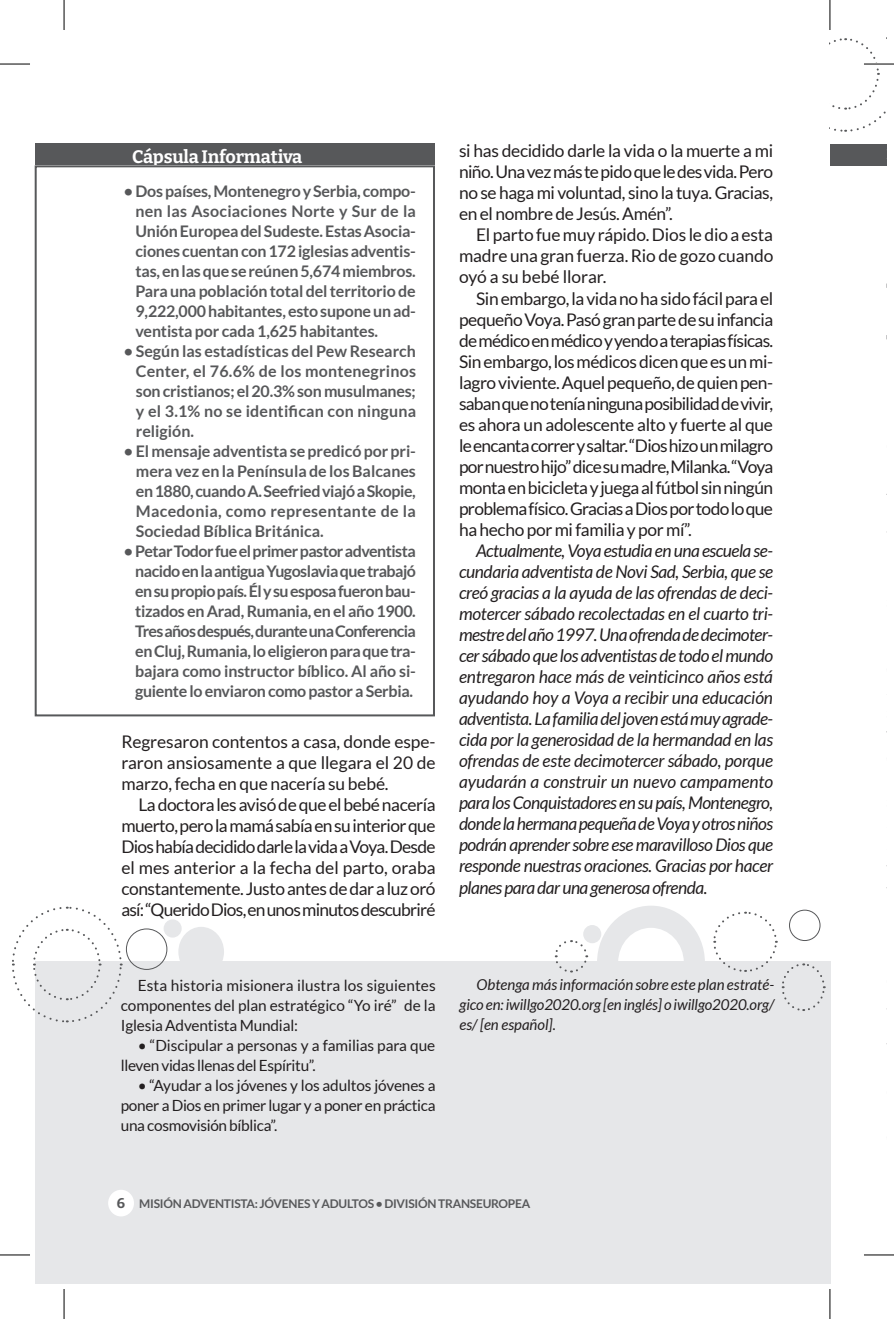
<style>
.page{position:relative;width:894px;height:1319px;background:#fff}
.page>*{position:absolute;margin:0;border:0;box-sizing:border-box;transform-origin:0 0}
.t1{font:700 18px "Bitter";letter-spacing:-.01em;color:#fff}
.t2{font:17.4px/21px "Lato";letter-spacing:-.02em;color:#231f20;text-align:justify}
.t3{font:italic 17.4px/21px "Lato";letter-spacing:-.03em;color:#231f20;text-align:justify}
.t4{font:700 16px/20px "Lato";letter-spacing:-.01em;color:#57585a;text-align:justify}
.t5{font:15.4px/20px "Lato";letter-spacing:-.02em;color:#231f20;text-align:justify}
.t6{font:italic 15px/20px "Lato";letter-spacing:-.01em;color:#231f20;text-align:justify}
.t7{font:700 12px "Lato";letter-spacing:-.02em;color:#57585a}
.s1{font-family:"Bitter";font-size:14px}
</style>
<div class="page">
<svg style="left:829px;top:38px;width:57px;height:94px"></svg>
<div style="left:36px;top:961px;width:795px;height:322px;background:#e6e7e9"></div>
<div style="left:36px;top:143px;width:399px;height:22px;background:#57585a"></div>
<div style="left:35px;top:165px;width:400px;height:551px;border:2px solid #57585a"></div>
<div style="left:829px;top:144px;width:57px;height:22px;background:#57585a"></div>
<svg style="left:597px;top:906px;width:107px;height:55px"></svg>
<svg style="left:554px;top:940px;width:34px;height:33px"></svg>
<div style="left:178px;top:927px;width:46px;height:49px;background:#e6e7e9;border-radius:50%"></div>
<div style="left:164px;top:919px;width:18px;height:18px;background:#e6e7e9;border-radius:50%"></div>
<div style="left:583px;top:925px;width:18px;height:18px;background:#e6e7e9;border-radius:50%"></div>
<div style="left:788px;top:909px;width:32px;height:32px;border:1px solid #57585a;border-radius:50%"></div>
<svg style="left:713px;top:910px;width:112px;height:101px"></svg>
<svg style="left:12px;top:906px;width:111px;height:117px"></svg>
<div style="left:126px;top:928px;width:41px;height:42px;border:1px solid #57585a;border-radius:50%"></div>
<div style="left:108px;top:1189px;width:26px;height:27px;background:#fff;border-radius:50%"></div>
<hr style="left:863px;top:63px;width:30px;height:2px;background:#fff">
<hr style="left:0;top:64px;width:30px;height:1px;background:#000">
<hr style="left:863px;top:64px;width:30px;height:1px;background:#000">
<hr style="left:0;top:1254px;width:30px;height:1px;background:#000">
<hr style="left:863px;top:1254px;width:30px;height:1px;background:#000">
<hr style="left:64px;top:0;width:1px;height:30px;background:#000">
<hr style="left:64px;top:1289px;width:1px;height:30px;background:#000">
<hr style="left:829px;top:0;width:1px;height:30px;background:#000">
<hr style="left:829px;top:1289px;width:1px;height:30px;background:#000">
<p class="t1" style="left:132px;top:146px;width:172px">Cápsula Informativa</p>
<p class="t4" style="left:135px;top:181px;width:282px;text-indent:-12px">• Dos países, Montenegro y Serbia, compo&shy;nen las Asociaciones Norte y Sur de la Unión Europea del Sudeste. Estas Asocia&shy;ciones cuentan con 172 iglesias adventis&shy;tas, en las que se reúnen 5,674 miembros.<br>Para una población total del territorio de 9,222,000 habitantes, esto supone un ad&shy;ventista por cada 1,625 habitantes.</p>
<p class="t4" style="left:136px;top:341px;width:281px;text-indent:-12px">• Según las estadísticas del Pew Research Center, el 76.6% de los montenegrinos son cristianos; el 20.3% son musulmanes; y el 3.1% no se identifican con ninguna religión.</p>
<p class="t4" style="left:136px;top:441px;width:281px;text-indent:-12px">• El mensaje adventista se predicó por pri&shy;mera vez en la Península de los Balcanes en 1880, cuando A. Seefried viajó a Skopie, Macedonia, como representante de la Sociedad Bíblica Británica.</p>
<p class="t4" style="left:135px;top:541px;width:282px;text-indent:-11px">• Petar Todor fue el primer pastor adventista nacido en la antigua Yugoslavia que trabajó en su propio país. Él y su esposa fueron bau&shy;tizados en Arad, Rumania, en el año 1900.<br>Tres años después, durante una Conferencia en Cluj, Rumania, lo eligieron para que tra&shy;bajara como instructor bíblico. Al año si&shy;guiente lo enviaron como pastor a Serbia.</p>
<p class="t2" style="left:121px;top:730px;width:316px">Regresaron contentos a casa, donde espe&shy;raron ansiosamente a que llegara el 20 de marzo, fecha en que nacería su bebé.</p>
<p class="t2" style="left:121px;top:793px;width:316px;text-indent:17px">La doctora les avisó de que el bebé nacería muerto, pero la mamá sabía en su interior que Dios había decidido darle la vida a Voya. Desde el mes anterior a la fecha del parto, oraba constantemente. Justo antes de dar a luz oró así: “Querido Dios, en unos minutos descubriré</p>
<p class="t2" style="left:459px;top:140px;width:316px">si has decidido darle la vida o la muerte a mi niño. Una vez más te pido que le des vida. Pero no se haga mi voluntad, sino la tuya. Gracias, en el nombre de Jesús. Amén”.</p>
<p class="t2" style="left:459px;top:224px;width:316px;text-indent:17px">El parto fue muy rápido. Dios le dio a esta madre una gran fuerza. Rio de gozo cuando oyó a su bebé llorar.</p>
<p class="t2" style="left:459px;top:287px;width:316px;text-indent:17px">Sin embargo, la vida no ha sido fácil para el pequeño Voya. Pasó gran parte de su infancia de médico en médico y yendo a terapias físicas.<br>Sin embargo, los médicos dicen que es un mi&shy;lagro viviente. Aquel pequeño, de quien pen&shy;saban que no tenía ninguna posibilidad de vivir, es ahora un adolescente alto y fuerte al que le encanta correr y saltar. “Dios hizo un milagro por nuestro hijo” dice su madre, Milanka. “Voya monta en bicicleta y juega al fútbol sin ningún problema físico. Gracias a Dios por todo lo que ha hecho por mi familia y por mí”.</p>
<p class="t3" style="left:459px;top:539px;width:316px;text-indent:17px">Actualmente, Voya estudia en una escuela se&shy;cundaria adventista de Novi Sad, Serbia, que se creó gracias a la ayuda de las ofrendas de deci&shy;motercer sábado recolectadas en el cuarto tri&shy;mestre del año 1997. Una ofrenda de decimoter&shy;cer sábado que los adventistas de todo el mundo entregaron hace más de veinticinco años está ayudando hoy a Voya a recibir una educación adventista. La familia del joven está muy agrade&shy;cida por la generosidad de la hermandad en las ofrendas de este decimotercer sábado, porque ayudarán a construir un nuevo campamento para los Conquistadores en su país, Montenegro, donde la hermana pequeña de Voya y otros niños podrán aprender sobre ese maravilloso Dios que responde nuestras oraciones. Gracias por hacer planes para dar una generosa ofrenda.</p>
<p class="t5" style="left:121px;top:974px;width:316px;text-indent:17px">Esta historia misionera ilustra los siguientes componentes del plan estratégico “Yo iré” de la Iglesia Adventista Mundial:</p>
<p class="t5" style="left:121px;top:1034px;width:316px;text-indent:17px">• “Discipular a personas y a familias para que lleven vidas llenas del Espíritu”.</p>
<p class="t5" style="left:121px;top:1074px;width:316px;text-indent:17px">• “Ayudar a los jóvenes y los adultos jóvenes a poner a Dios en primer lugar y a poner en práctica una cosmovisión bíblica”.</p>
<p class="t6" style="left:459px;top:974px;width:316px;text-indent:17px">Obtenga más información sobre este plan estraté&shy;gico en: iwillgo2020.org [en inglés] o iwillgo2020.org/ es/ [en español].</p>
<p class="t7" style="left:117px;top:1196px;width:415px"><span class="s1">6</span> MISIÓN ADVENTISTA: JÓVENES Y ADULTOS • DIVISIÓN TRANSEUROPEA</p>
</div>
